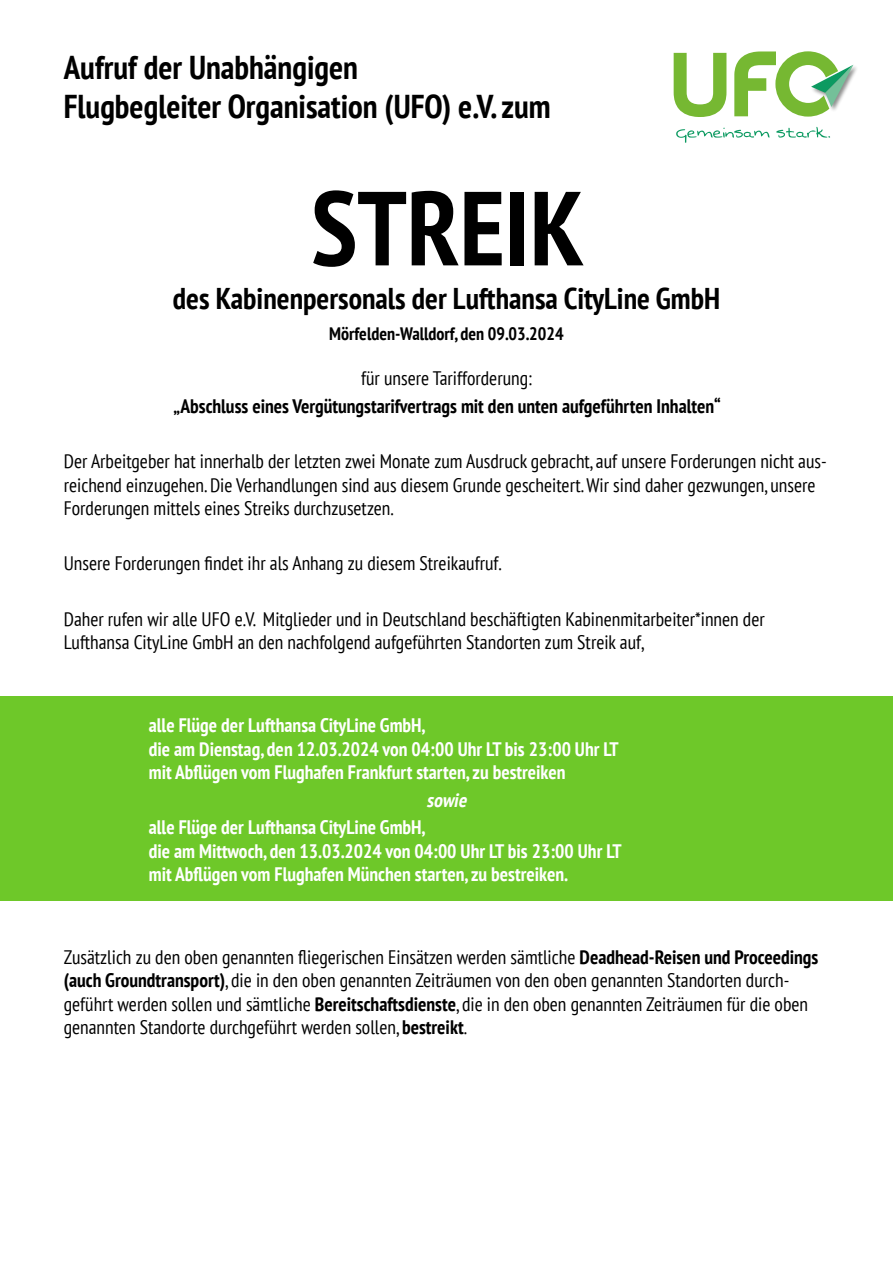
<style>
.page{position:relative;width:893px;height:1263px;background:#fff}
.page>*{position:absolute;margin:0;border:0;box-sizing:border-box;transform-origin:0 0}
.t1{font:700 condensed 105px "PT Sans";color:#000}
.t2{font:700 condensed 33px/39px "PT Sans";color:#000}
.t3{font:700 condensed 30px "PT Sans";color:#000}
.t4{font:condensed 19.5px/23.4px "PT Sans";color:#000}
.t5{font:700 condensed 19.5px/23.4px "PT Sans";color:#fff}
.t6{font:700 condensed 19.5px "PT Sans";color:#000}
.t7{font:italic 700 condensed 19.5px "PT Sans";color:#fff}
.t8{font:700 condensed 18px "PT Sans";color:#000}
.s1{font-weight:700}
</style>
<div class="page">
<div style="left:0;top:696px;width:893px;height:204px;background:#6ec829"></div>
<svg style="left:674px;top:53px;width:52px;height:64px"></svg>
<img style="left:853px;top:64px;width:4px;height:13px">
<svg style="left:734px;top:51px;width:119px;height:66px"></svg>
<svg style="left:676px;top:128px;width:93px;height:15px"></svg>
<svg style="left:776px;top:127px;width:54px;height:11px"></svg>
<h2 class="t2" style="left:64px;top:47px;width:488px">Aufruf der Unabhängigen<br>Flugbegleiter Organisation (UFO) e.V. zum</h2>
<h1 class="t1" style="left:311px;top:159px;width:275px">STREIK</h1>
<h3 class="t3" style="left:173px;top:278px;width:549px">des Kabinenpersonals der Lufthansa CityLine GmbH</h3>
<p class="t8" style="left:329px;top:322px;width:236px">Mörfelden-Walldorf, den 09.03.2024</p>
<p class="t4" style="left:361px;top:366px;width:172px">für unsere Tarifforderung:</p>
<p class="t6" style="left:173px;top:393px;width:549px">„Abschluss eines Vergütungstarifvertrags mit den unten aufgeführten Inhalten“</p>
<p class="t4" style="left:64px;top:449px;width:764px">Der Arbeitgeber hat innerhalb der letzten zwei Monate zum Ausdruck gebracht, auf unsere Forderungen nicht aus&shy;reichend einzugehen. Die Verhandlungen sind aus diesem Grunde gescheitert. Wir sind daher gezwungen, unsere<br>Forderungen mittels eines Streiks durchzusetzen.</p>
<p class="t4" style="left:64px;top:551px;width:439px">Unsere Forderungen findet ihr als Anhang zu diesem Streikaufruf.</p>
<p class="t4" style="left:64px;top:607px;width:702px">Daher rufen wir alle UFO e.V. Mitglieder und in Deutschland beschäftigten Kabinenmitarbeiter*innen der<br>Lufthansa CityLine GmbH an den nachfolgend aufgeführten Standorten zum Streik auf,</p>
<p class="t5" style="left:149px;top:713px;width:471px">alle Flüge der Lufthansa CityLine GmbH,<br>die am Dienstag, den 12.03.2024 von 04:00 Uhr LT bis 23:00 Uhr LT mit Abflügen vom Flughafen Frankfurt starten, zu bestreiken</p>
<p class="t7" style="left:427px;top:787px;width:46px">sowie</p>
<p class="t5" style="left:149px;top:815px;width:474px">alle Flüge der Lufthansa CityLine GmbH,<br>die am Mittwoch, den 13.03.2024 von 04:00 Uhr LT bis 23:00 Uhr LT mit Abflügen vom Flughafen München starten, zu bestreiken.</p>
<p class="t4" style="left:64px;top:945px;width:756px">Zusätzlich zu den oben genannten fliegerischen Einsätzen werden sämtliche <span class="s1">Deadhead-Reisen und Proceedings (auch Groundtransport)</span>, die in den oben genannten Zeiträumen von den oben genannten Standorten durch&shy;geführt werden sollen und sämtliche <span class="s1">Bereitschaftsdienste</span>, die in den oben genannten Zeiträumen für die oben genannten Standorte durchgeführt werden sollen, <span class="s1">bestreikt</span>.</p>
</div>
